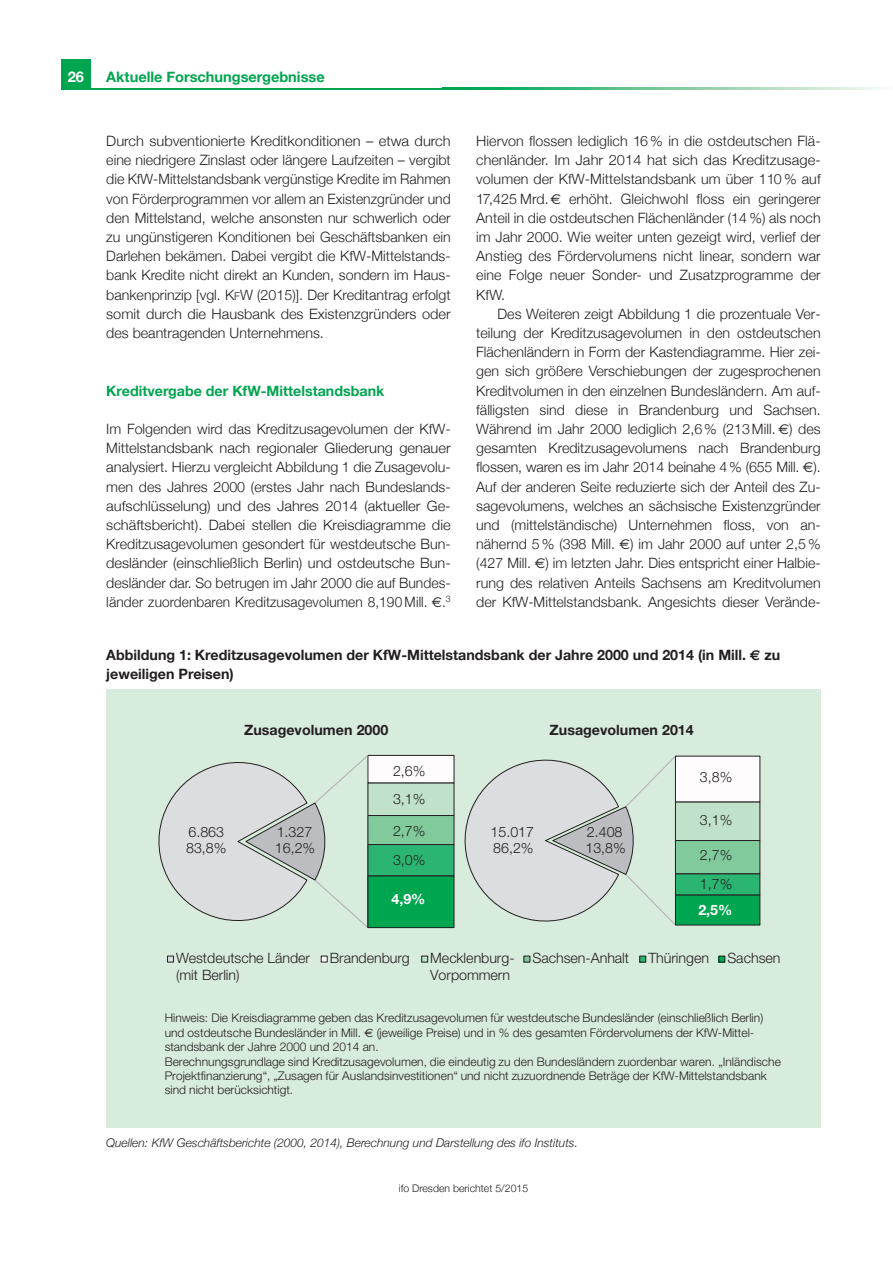
<style>
.page{position:relative;width:893px;height:1263px;background:#fff}
.page>*{position:absolute;margin:0;border:0;box-sizing:border-box;transform-origin:0 0}
.t1{font:700 14.7px "Helvetica Neue";color:#fff}
.t2{font:700 14.55px "Helvetica Neue";color:#00a54f}
.t3{font:300 14.25px/19.2px "Helvetica Neue";color:#231f20}
.t4{font:700 14.25px/18.8px "Helvetica Neue";color:#231f20}
.t5{font:700 14.25px "Helvetica Neue";color:#00a54f}
.t6{font:700 14.25px "Helvetica Neue";color:#fff}
.t7{font:300 12px/14.4px "Helvetica Neue";color:#231f20}
.t8{font:italic 300 12px "Helvetica Neue";color:#231f20}
.t9{font:300 10.5px "Helvetica Neue";color:#231f20}
.s1{font-size:10.65px}
.s2{font-family:"Euro Sans";font-weight:400}
.s3{font-family:"Euro Sans"}
</style>
<div class="page">
<div style="left:61px;top:60px;width:30px;height:29px;background:#00a54f"></div>
<hr style="left:61px;top:88px;width:382px;height:1px;background:#00a54f">
<svg style="left:443px;top:88px;width:439px;height:1px"></svg>
<div style="left:106px;top:689px;width:715px;height:438px;background:#d8ecdd"></div>
<div style="left:675px;top:756px;width:85px;height:46px;background:#fefcfd"></div>
<div style="left:675px;top:802px;width:85px;height:38px;background:#c0e2ca"></div>
<div style="left:675px;top:840px;width:85px;height:34px;background:#80ca9c"></div>
<div style="left:675px;top:840px;width:85px;height:34px;border:1px solid #231f20"></div>
<div style="left:675px;top:874px;width:85px;height:21px;background:#2bb572"></div>
<div style="left:675px;top:873px;width:85px;height:22px;border:1px solid #231f20"></div>
<div style="left:675px;top:895px;width:85px;height:30px;background:#00a54f"></div>
<div style="left:675px;top:895px;width:85px;height:30px;border:1px solid #231f20"></div>
<svg style="left:454px;top:755px;width:223px;height:173px"></svg>
<div style="left:368px;top:755px;width:86px;height:28px;background:#fefcfd"></div>
<div style="left:368px;top:755px;width:86px;height:28px;border:1px solid #231f20"></div>
<div style="left:368px;top:783px;width:86px;height:32px;background:#c0e2ca"></div>
<div style="left:368px;top:815px;width:86px;height:29px;background:#80ca9c"></div>
<div style="left:368px;top:815px;width:86px;height:30px;border:1px solid #231f20"></div>
<div style="left:368px;top:844px;width:86px;height:32px;background:#2bb572"></div>
<div style="left:368px;top:844px;width:86px;height:32px;border:1px solid #231f20"></div>
<div style="left:368px;top:876px;width:86px;height:52px;background:#00a54f"></div>
<div style="left:368px;top:875px;width:86px;height:53px;border:1px solid #231f20"></div>
<svg style="left:159px;top:754px;width:210px;height:175px"></svg>
<div style="left:167px;top:956px;width:7px;height:6px;background:#dcdddf"></div>
<div style="left:167px;top:956px;width:7px;height:6px;border:1px solid #231f20"></div>
<div style="left:421px;top:956px;width:7px;height:6px;border:1px solid #231f20"></div>
<svg style="left:524px;top:956px;width:6px;height:6px"></svg>
<div style="left:639px;top:956px;width:7px;height:6px;border:1px solid #231f20"></div>
<div style="left:718px;top:956px;width:7px;height:6px;border:1px solid #231f20"></div>
<p class="t1" style="left:68px;top:68px;width:18px">26</p>
<p class="t2" style="left:106px;top:68px;width:220px">Aktuelle Forschungsergebnisse</p>
<p class="t3" style="left:106px;top:131px;width:346px;text-align:justify">Durch subventionierte Kreditkonditionen – etwa durch eine niedrigere Zinslast oder längere Laufzeiten – vergibt die KfW-Mittelstandsbank vergünstige Kredite im Rahmen von Förderprogrammen vor allem an Existenzgründer und den Mittelstand, welche ansonsten nur schwerlich oder zu ungünstigeren Konditionen bei Geschäftsbanken ein Darlehen bekämen. Dabei vergibt die KfW-Mittelstands&shy;bank Kredite nicht direkt an Kunden, sondern im Haus&shy;bankenprinzip [vgl. K<span class="s1">F</span>W (2015)]. Der Kreditantrag erfolgt somit durch die Hausbank des Existenzgründers oder des beantragenden Unternehmens.</p>
<p class="t5" style="left:106px;top:382px;width:279px">Kreditvergabe der KfW-Mittelstandsbank</p>
<p class="t3" style="left:106px;top:419px;width:346px;text-align:justify">Im Folgenden wird das Kreditzusagevolumen der KfW-Mittelstandsbank nach regionaler Gliederung genauer analysiert. Hierzu vergleicht Abbildung 1 die Zusagevolu&shy;men des Jahres 2000 (erstes Jahr nach Bundeslands&shy;aufschlüsselung) und des Jahres 2014 (aktueller Ge&shy;schäftsbericht). Dabei stellen die Kreisdiagramme die Kreditzusagevolumen gesondert für westdeutsche Bun&shy;desländer (einschließlich Berlin) und ostdeutsche Bun&shy;desländer dar. So betrugen im Jahr 2000 die auf Bundes&shy;länder zuordenbaren Kreditzusagevolumen 8,190 Mill. <span class="s2">€</span>.<sup>3</sup></p>
<p class="t3" style="left:476px;top:131px;width:346px;text-align:justify">Hiervon flossen lediglich 16 % in die ostdeutschen Flä&shy;chenländer. Im Jahr 2014 hat sich das Kreditzusage&shy;volumen der KfW-Mittelstandsbank um über 110 % auf 17,425 Mrd.<span class="s2">€</span> erhöht. Gleichwohl floss ein geringerer Anteil in die ostdeutschen Flächenländer (14 %) als noch im Jahr 2000. Wie weiter unten gezeigt wird, verlief der Anstieg des Fördervolumens nicht linear, sondern war eine Folge neuer Sonder- und Zusatzprogramme der KfW.</p>
<p class="t3" style="left:476px;top:304px;width:346px;text-align:justify;text-indent:21px">Des Weiteren zeigt Abbildung 1 die prozentuale Ver&shy;teilung der Kreditzusagevolumen in den ostdeutschen Flächenländern in Form der Kastendiagramme. Hier zei&shy;gen sich größere Verschiebungen der zugesprochenen Kreditvolumen in den einzelnen Bundesländern. Am auf&shy;fälligsten sind diese in Brandenburg und Sachsen.<br>Während im Jahr 2000 lediglich 2,6% (213 Mill. <span class="s2">€</span>) des gesamten Kreditzusagevolumens nach Brandenburg flossen, waren es im Jahr 2014 beinahe 4% (655 Mill. <span class="s2">€</span>).<br>Auf der anderen Seite reduzierte sich der Anteil des Zu&shy;sagevolumens, welches an sächsische Existenzgründer und (mittelständische) Unternehmen floss, von an&shy;nähernd 5% (398 Mill. <span class="s2">€</span>) im Jahr 2000 auf unter 2,5% (427 Mill. <span class="s2">€</span>) im letzten Jahr. Dies entspricht einer Halbie&shy;rung des relativen Anteils Sachsens am Kreditvolumen der KfW-Mittelstandsbank. Angesichts dieser Verände-</p>
<p class="t4" style="left:106px;top:645px;width:675px">Abbildung 1: Kreditzusagevolumen der KfW-Mittelstandsbank der Jahre 2000 und 2014 (in Mill. <span class="s3">€</span> zu jeweiligen Preisen)</p>
<p class="t3" style="left:186px;top:824px;width:42px;line-height:15.8px">6.863<br>83,8%</p>
<p class="t4" style="left:244px;top:721px;width:146px">Zusagevolumen 2000</p>
<p class="t4" style="left:550px;top:721px;width:146px">Zusagevolumen 2014</p>
<p class="t3" style="left:275px;top:824px;width:42px;line-height:15.8px">1.327<br>16,2%</p>
<p class="t3" style="left:393px;top:756px;width:34px;line-height:27.6px">2,6%<br>3,1%</p>
<p class="t3" style="left:393px;top:816px;width:34px;line-height:29.1px">2,7%<br>3,0%</p>
<p class="t6" style="left:391px;top:888px;width:36px">4,9%</p>
<p class="t3" style="left:491px;top:824px;width:45px;line-height:15.8px">15.017<br>86,2%</p>
<p class="t3" style="left:585px;top:824px;width:42px;line-height:15.8px">2.408<br>13,8%</p>
<p class="t3" style="left:700px;top:766px;width:34px">3,8%</p>
<p class="t3" style="left:700px;top:810px;width:34px">3,1%</p>
<p class="t3" style="left:700px;top:840px;width:34px;line-height:29px">2,7%<br>1,7%</p>
<p class="t6" style="left:698px;top:899px;width:36px">2,5%</p>
<p class="t3" style="left:176px;top:948px;width:136px;line-height:17.1px">Westdeutsche Länder (mit Berlin)</p>
<p class="t3" style="left:330px;top:947px;width:82px">Brandenburg</p>
<p class="t3" style="left:430px;top:948px;width:86px;line-height:17.1px">Mecklenburg-<br>Vorpommern</p>
<p class="t3" style="left:532px;top:947px;width:98px">Sachsen-Anhalt</p>
<p class="t3" style="left:648px;top:947px;width:62px">Thüringen</p>
<p class="t3" style="left:727px;top:947px;width:55px">Sachsen</p>
<p class="t7" style="left:165px;top:1010px;width:618px">Hinweis: Die Kreisdiagramme geben das Kreditzusagevolumen für westdeutsche Bundesländer (einschließlich Berlin) und ostdeutsche Bundesländer in Mill. <span class="s2">€</span> (jeweilige Preise) und in % des gesamten Fördervolumens der KfW-Mittel&shy;standsbank der Jahre 2000 und 2014 an.<br>Berechnungsgrundlage sind Kreditzusagevolumen, die eindeutig zu den Bundesländern zuordenbar waren. „Inländische Projektfinanzierung“, „Zusagen für Auslandsinvestitionen“ und nicht zuzuordnende Beträge der KfW-Mittelstandsbank sind nicht berücksichtigt.</p>
<p class="t8" style="left:106px;top:1136px;width:473px">Quellen: KfW Geschäftsberichte (2000, 2014), Berechnung und Darstellung des ifo Instituts.</p>
<p class="t9" style="left:399px;top:1182px;width:131px">ifo Dresden berichtet 5/2015</p>
</div>
